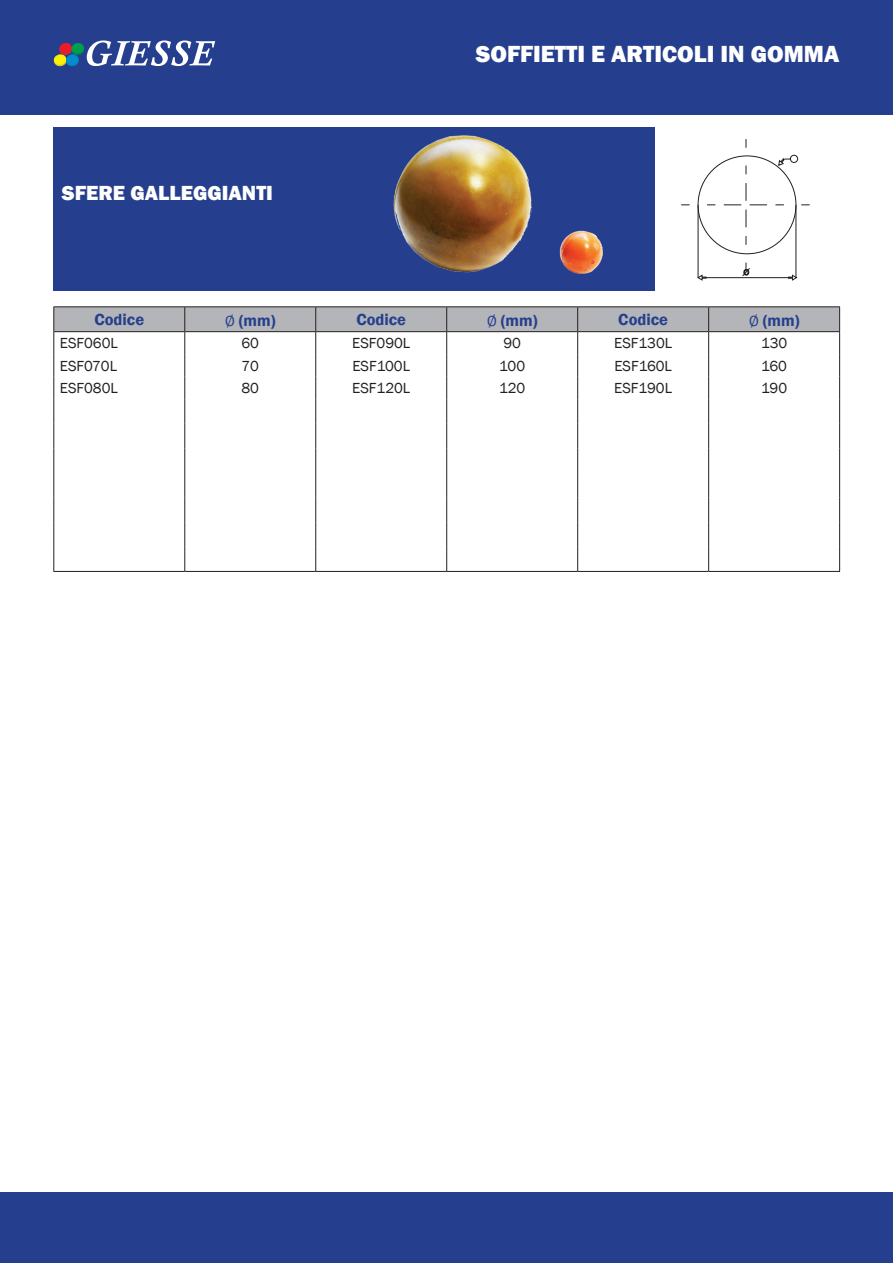
<style>
.page{position:relative;width:893px;height:1263px;background:#fff}
.page>*{position:absolute;margin:0;border:0;box-sizing:border-box;transform-origin:0 0}
.t1{font:800 24px "Franklin Gothic";color:#fff}
.t2{font:800 21px "Franklin Gothic";color:#fff}
.t3{font:600 16.5px "Franklin Gothic";color:#253f8e}
.t4{font:15px "Franklin Gothic";color:#231f20}
.s1{font-family:"Cambria";font-weight:400}
</style>
<div class="page">
<div style="left:0;top:0;width:893px;height:115px;background:#253f8e"></div>
<svg style="left:53px;top:41px;width:162px;height:26px"></svg>
<div style="left:0;top:1193px;width:893px;height:70px;background:#253f8e"></div>
<div style="left:53px;top:128px;width:602px;height:163px;background:#253f8e"></div>
<hr style="left:53px;top:306px;width:132px;height:1px;background:#231f20">
<hr style="left:185px;top:306px;width:131px;height:1px;background:#231f20">
<hr style="left:316px;top:306px;width:131px;height:1px;background:#231f20">
<hr style="left:447px;top:306px;width:131px;height:1px;background:#231f20">
<hr style="left:578px;top:306px;width:131px;height:1px;background:#231f20">
<hr style="left:709px;top:306px;width:131px;height:1px;background:#231f20">
<svg style="left:53px;top:307px;width:787px;height:264px"></svg>
<hr style="left:53px;top:571px;width:132px;height:1px;background:#231f20">
<hr style="left:185px;top:571px;width:131px;height:1px;background:#231f20">
<hr style="left:316px;top:571px;width:131px;height:1px;background:#231f20">
<hr style="left:447px;top:571px;width:131px;height:1px;background:#231f20">
<hr style="left:578px;top:571px;width:131px;height:1px;background:#231f20">
<hr style="left:709px;top:571px;width:131px;height:1px;background:#231f20">
<svg style="left:681px;top:139px;width:129px;height:142px"></svg>
<img style="left:393px;top:135px;width:210px;height:139px">
<h2 class="t2" style="left:62px;top:179px;width:212px">SFERE GALLEGGIANTI</h2>
<h1 class="t1" style="left:476px;top:38px;width:365px">SOFFIETTI E ARTICOLI IN GOMMA</h1>
<p class="t3" style="left:94px;top:309px;width:51px">Codice</p>
<p class="t3" style="left:225px;top:310px;width:52px"><span class="s1">∅</span> (mm)</p>
<p class="t3" style="left:356px;top:309px;width:51px">Codice</p>
<p class="t3" style="left:487px;top:310px;width:52px"><span class="s1">∅</span> (mm)</p>
<p class="t3" style="left:618px;top:309px;width:51px">Codice</p>
<p class="t3" style="left:749px;top:310px;width:52px"><span class="s1">∅</span> (mm)</p>
<p class="t4" style="left:60px;top:334px;width:60px">ESF060L</p>
<p class="t4" style="left:241px;top:334px;width:19px">60</p>
<p class="t4" style="left:352px;top:334px;width:60px">ESF090L</p>
<p class="t4" style="left:503px;top:334px;width:19px">90</p>
<p class="t4" style="left:614px;top:334px;width:59px">ESF130L</p>
<p class="t4" style="left:761px;top:334px;width:28px">130</p>
<p class="t4" style="left:60px;top:356px;width:59px">ESF070L</p>
<p class="t4" style="left:241px;top:356px;width:19px">70</p>
<p class="t4" style="left:352px;top:356px;width:59px">ESF100L</p>
<p class="t4" style="left:499px;top:356px;width:27px">100</p>
<p class="t4" style="left:614px;top:356px;width:59px">ESF160L</p>
<p class="t4" style="left:761px;top:356px;width:27px">160</p>
<p class="t4" style="left:60px;top:379px;width:60px">ESF080L</p>
<p class="t4" style="left:241px;top:379px;width:19px">80</p>
<p class="t4" style="left:352px;top:379px;width:60px">ESF120L</p>
<p class="t4" style="left:499px;top:379px;width:28px">120</p>
<p class="t4" style="left:614px;top:379px;width:59px">ESF190L</p>
<p class="t4" style="left:761px;top:379px;width:28px">190</p>
</div>
